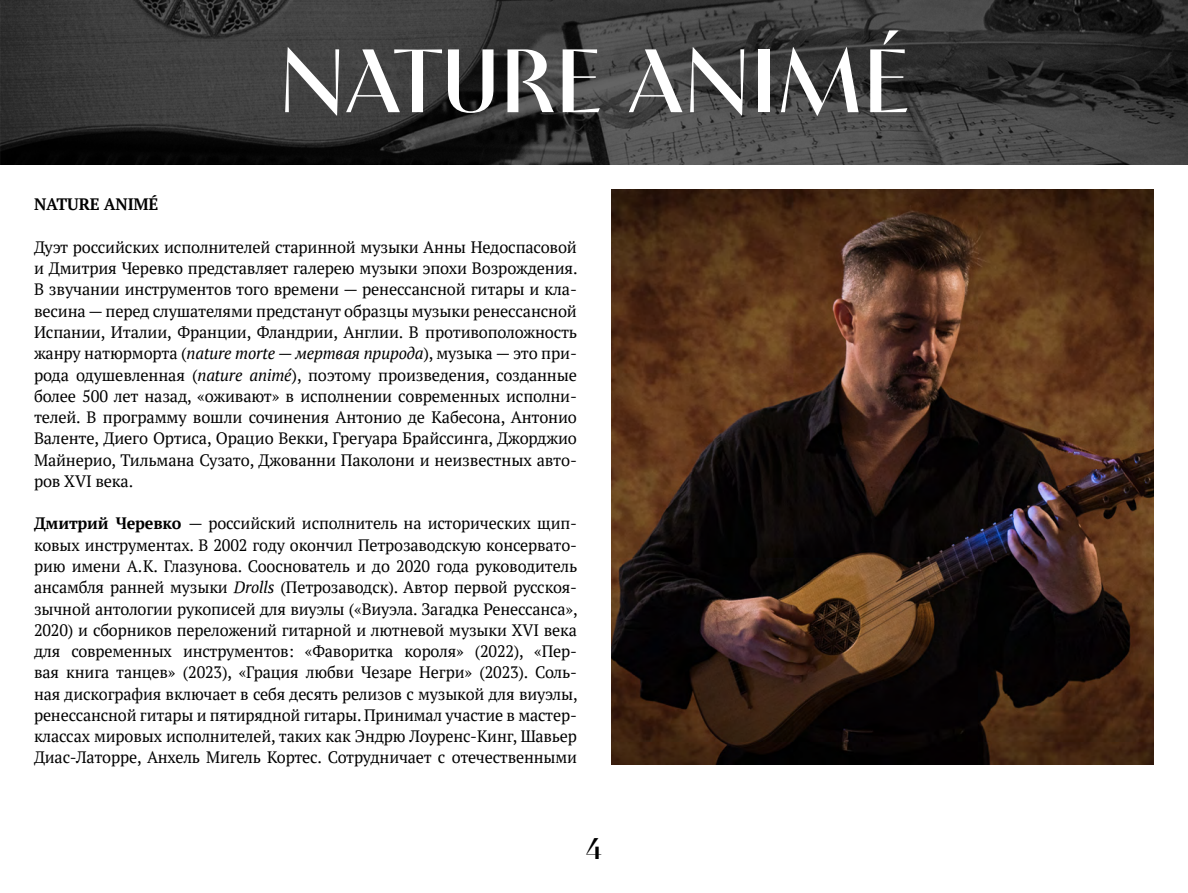
<style>
.page{position:relative;width:1188px;height:893px;background:#fff}
.page>*{position:absolute;margin:0;border:0;box-sizing:border-box;transform-origin:0 0}
.t1{font:500 90px "PF Marlet Display";color:#fff}
.t2{font:500 30px "PF Marlet Display";color:#000}
.t3{font:16.5px/21.3px "PT Serif";letter-spacing:-.01em;color:#000;text-align:justify}
.t4{font:700 16.5px "PT Serif";letter-spacing:-.01em;color:#000}
.s1{font-style:italic}
.s2{font-weight:700}
</style>
<div class="page">
<img style="left:0;top:0;width:1188px;height:164px">
<img style="left:611px;top:189px;width:543px;height:575px">
<h1 class="t1" style="left:278px;top:24px;width:633px">NATURE ANIMÉ</h1>
<p class="t4" style="left:34px;top:194px;width:126px">NATURE ANIMÉ</p>
<p class="t3" style="left:34px;top:236px;width:545px">Дуэт российских исполнителей старинной музыки Анны Недоспасовой и Дмитрия Черевко представляет галерею музыки эпохи Возрождения.<br>В звучании инструментов того времени — ренессансной гитары и кла&shy;весина — перед слушателями предстанут образцы музыки ренессансной Испании, Италии, Франции, Фландрии, Англии. В противоположность жанру натюрморта (<span class="s1">nature morte — мертвая природа</span>), музыка — это при&shy;рода одушевленная (<span class="s1">nature animé</span>), поэтому произведения, созданные более 500 лет назад, «оживают» в исполнении современных исполни&shy;телей. В программу вошли сочинения Антонио де Кабесона, Антонио Валенте, Диего Ортиса, Орацио Векки, Грегуара Брайссинга, Джорджио Майнерио, Тильмана Сузато, Джованни Паколони и неизвестных авто&shy;ров XVI века.</p>
<p class="t3" style="left:34px;top:512px;width:545px"><span class="s2">Дмитрий Черевко</span> — российский исполнитель на исторических щип&shy;ковых инструментах. В 2002 году окончил Петрозаводскую консервато&shy;рию имени А.К. Глазунова. Сооснователь и до 2020 года руководитель ансамбля ранней музыки <span class="s1">Drolls</span> (Петрозаводск). Автор первой русскоя&shy;зычной антологии рукописей для виуэлы («Виуэла. Загадка Ренессанса», 2020) и сборников переложений гитарной и лютневой музыки XVI века для современных инструментов: «Фаворитка короля» (2022), «Пер&shy;вая книга танцев» (2023), «Грация любви Чезаре Негри» (2023). Соль&shy;ная дискография включает в себя десять релизов с музыкой для виуэлы, ренессансной гитары и пятирядной гитары. Принимал участие в мастер&shy;классах мировых исполнителей, таких как Эндрю Лоуренс-Кинг, Шавьер Диас-Латорре, Анхель Мигель Кортес. Сотрудничает с отечественными</p>
<h2 class="t2" style="left:586px;top:829px;width:18px">4</h2>
</div>
